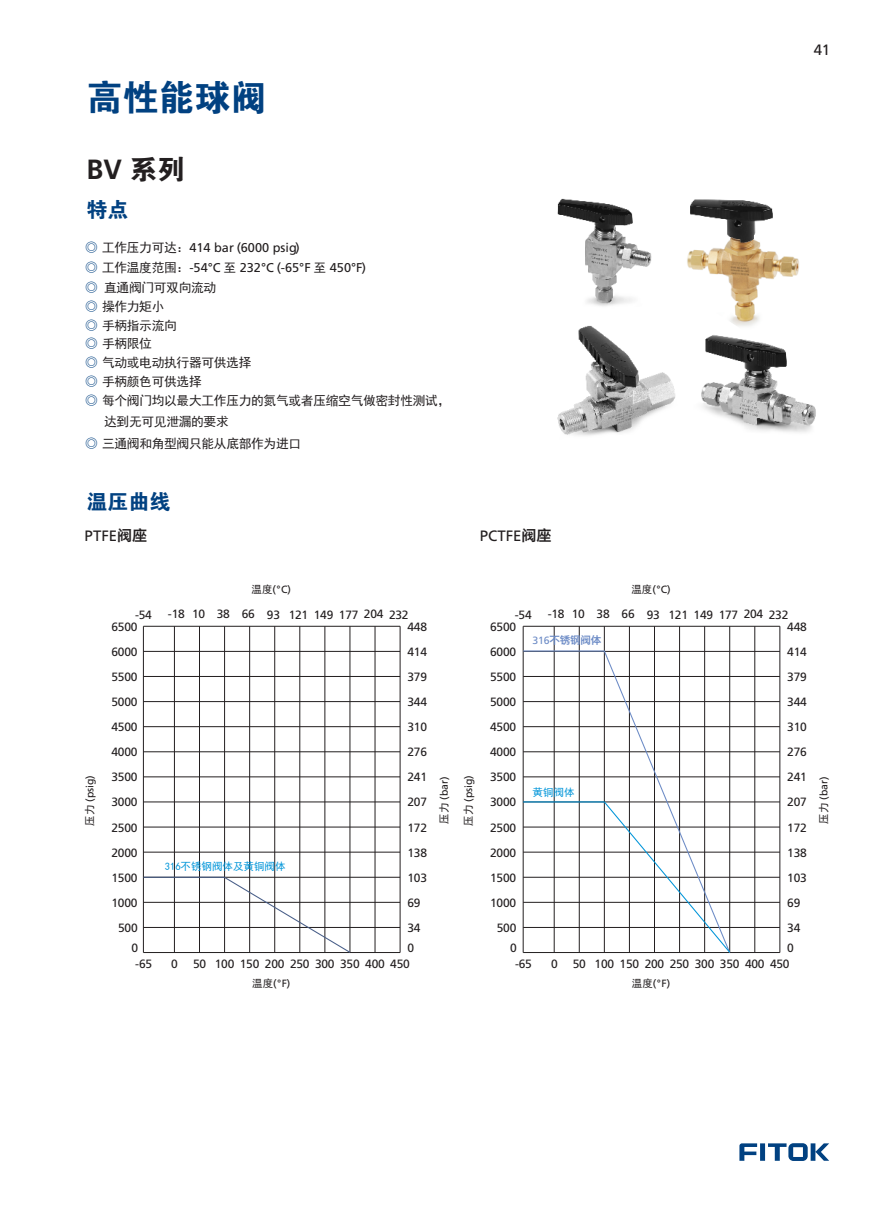
<style>
.page{position:relative;width:893px;height:1212px;background:#fff}
.page>*{position:absolute;margin:0;border:0;box-sizing:border-box;transform-origin:0 0}
.t1{font:36px "FZDHTJW GB1 0";color:#014181}
.t2{font:300 27.75px "Frutiger CE";color:#231f20}
.t3{font:21px "FZDHTJW GB1 0";color:#014181}
.t4{font:15px "Frutiger CE";color:#231f20}
.t5{font:12.75px/18.9px "Sim Hei";letter-spacing:-.025em;color:#231f20}
.t6{font:12.75px/20.4px "Frutiger CE";color:#231f20}
.t7{font:12px/25px "Frutiger CE";letter-spacing:-.02em;color:#231f20}
.t8{font:10.5px "Frutiger CE";color:#231f20}
.t9{font:10.5px "Sim Hei";color:#0095d9}
.t10{font:10.5px "Hiragino Sans GB W6";letter-spacing:-.025em;color:#6c8bc6}
.s1{font-family:"FZDHTJW GB1 0";font-weight:400}
.s2{font-family:"Hiragino Sans GB W6";color:#014181}
.s3{font-family:"Sim Hei"}
.s4{font-family:"Hiragino Sans GB W6"}
.s5{font-family:"Frutiger CE"}
</style>
<div class="page">
<svg style="left:739px;top:1143px;width:90px;height:18px"></svg>
<img style="left:557px;top:198px;width:95px;height:108px">
<img style="left:687px;top:242px;width:112px;height:84px">
<img style="left:690px;top:199px;width:83px;height:43px">
<img style="left:701px;top:335px;width:115px;height:98px">
<img style="left:557px;top:325px;width:118px;height:111px">
<hr style="left:224px;top:626px;width:1px;height:326px;background:#231f20">
<hr style="left:143px;top:651px;width:257px;height:1px;background:#231f20">
<hr style="left:199px;top:626px;width:1px;height:326px;background:#231f20">
<hr style="left:249px;top:626px;width:1px;height:326px;background:#231f20">
<hr style="left:274px;top:626px;width:1px;height:326px;background:#231f20">
<hr style="left:300px;top:626px;width:1px;height:326px;background:#231f20">
<hr style="left:325px;top:626px;width:1px;height:326px;background:#231f20">
<hr style="left:350px;top:626px;width:1px;height:326px;background:#231f20">
<hr style="left:375px;top:626px;width:1px;height:326px;background:#231f20">
<hr style="left:400px;top:626px;width:1px;height:326px;background:#231f20">
<hr style="left:143px;top:952px;width:257px;height:1px;background:#231f20">
<hr style="left:143px;top:626px;width:1px;height:326px;background:#231f20">
<hr style="left:143px;top:927px;width:257px;height:1px;background:#231f20">
<hr style="left:143px;top:902px;width:257px;height:1px;background:#231f20">
<hr style="left:143px;top:877px;width:257px;height:1px;background:#231f20">
<hr style="left:143px;top:852px;width:257px;height:1px;background:#231f20">
<hr style="left:143px;top:827px;width:257px;height:1px;background:#231f20">
<hr style="left:143px;top:802px;width:257px;height:1px;background:#231f20">
<hr style="left:143px;top:776px;width:257px;height:1px;background:#231f20">
<hr style="left:143px;top:751px;width:257px;height:1px;background:#231f20">
<hr style="left:143px;top:626px;width:257px;height:1px;background:#231f20">
<hr style="left:174px;top:626px;width:1px;height:326px;background:#231f20">
<hr style="left:143px;top:701px;width:257px;height:1px;background:#231f20">
<hr style="left:143px;top:676px;width:257px;height:1px;background:#231f20">
<hr style="left:143px;top:726px;width:257px;height:1px;background:#231f20">
<svg style="left:142px;top:876px;width:209px;height:77px"></svg>
<hr style="left:604px;top:626px;width:1px;height:326px;background:#231f20">
<hr style="left:523px;top:651px;width:257px;height:1px;background:#231f20">
<hr style="left:579px;top:626px;width:1px;height:326px;background:#231f20">
<hr style="left:629px;top:626px;width:1px;height:326px;background:#231f20">
<hr style="left:654px;top:626px;width:1px;height:326px;background:#231f20">
<hr style="left:679px;top:626px;width:1px;height:326px;background:#231f20">
<hr style="left:704px;top:626px;width:1px;height:326px;background:#231f20">
<hr style="left:729px;top:626px;width:1px;height:326px;background:#231f20">
<hr style="left:754px;top:626px;width:1px;height:326px;background:#231f20">
<hr style="left:780px;top:626px;width:1px;height:326px;background:#231f20">
<hr style="left:523px;top:952px;width:257px;height:1px;background:#231f20">
<hr style="left:523px;top:927px;width:257px;height:1px;background:#231f20">
<hr style="left:523px;top:902px;width:257px;height:1px;background:#231f20">
<hr style="left:523px;top:877px;width:257px;height:1px;background:#231f20">
<hr style="left:523px;top:852px;width:257px;height:1px;background:#231f20">
<hr style="left:523px;top:827px;width:257px;height:1px;background:#231f20">
<hr style="left:523px;top:802px;width:257px;height:1px;background:#231f20">
<hr style="left:523px;top:776px;width:257px;height:1px;background:#231f20">
<hr style="left:523px;top:751px;width:257px;height:1px;background:#231f20">
<hr style="left:523px;top:626px;width:257px;height:1px;background:#231f20">
<hr style="left:554px;top:626px;width:1px;height:326px;background:#231f20">
<hr style="left:523px;top:626px;width:1px;height:326px;background:#231f20">
<hr style="left:523px;top:701px;width:257px;height:1px;background:#231f20">
<hr style="left:523px;top:676px;width:257px;height:1px;background:#231f20">
<hr style="left:523px;top:726px;width:257px;height:1px;background:#231f20">
<svg style="left:522px;top:650px;width:209px;height:151px"></svg>
<svg style="left:522px;top:801px;width:209px;height:152px"></svg>
<h1 class="t1" style="left:86px;top:78px;width:181px">高性能球阀</h1>
<h2 class="t2" style="left:86px;top:158px;width:100px">BV <span class="s1">系列</span></h2>
<h3 class="t3" style="left:86px;top:198px;width:43px">特点</h3>
<p class="t6" style="left:85px;top:238px;width:282px"><span class="s2">◎</span> <span class="s3">工作压力可达：</span>414 bar (6000 psig)<br><span class="s2">◎</span> <span class="s3">工作温度范围：</span>-54°C <span class="s3">至</span> 232°C (-65°F <span class="s3">至</span> 450°F)</p>
<p class="t5" style="left:85px;top:278px;width:367px"><span class="s2">◎</span> 直通阀门可双向流动<br><span class="s2">◎</span> 操作力矩小<br><span class="s2">◎</span> 手柄指示流向<br><span class="s2">◎</span> 手柄限位<br><span class="s2">◎</span> 气动或电动执行器可供选择<br><span class="s2">◎</span> 手柄颜色可供选择<br><span class="s2">◎</span> 每个阀门均以最大工作压力的氮气或者压缩空气做密封性测试，</p>
<p class="t5" style="left:85px;top:434px;width:218px"><span class="s2">◎</span> 三通阀和角型阀只能从底部作为进口</p>
<p class="t5" style="left:104px;top:411px;width:126px">达到无可见泄漏的要求</p>
<h3 class="t3" style="left:86px;top:490px;width:85px">温压曲线</h3>
<p class="t4" style="left:85px;top:529px;width:64px">PTFE<span class="s4">阀座</span></p>
<p class="t4" style="left:480px;top:529px;width:73px">PCTFE<span class="s4">阀座</span></p>
<p class="t4" style="left:814px;top:44px;width:18px">41</p>
<p class="t8" style="left:86px;top:826px;width:52px;rotate:-90deg"><span class="s3">压力</span> (psig)</p>
<p class="t8" style="left:252px;top:585px;width:41px"><span class="s3">温度</span>( °C)</p>
<p class="t7" style="left:135px;top:603px;width:18px">-54</p>
<p class="t7" style="left:168px;top:603px;width:242px">-18 10 38 66 93 121 149 177 204 232</p>
<p class="t7" style="left:112px;top:615px;width:27px">6500<br>6000</p>
<p class="t7" style="left:407px;top:615px;width:21px">448<br>414</p>
<p class="t7" style="left:112px;top:665px;width:27px">5500<br>5000</p>
<p class="t7" style="left:407px;top:665px;width:21px">379<br>344</p>
<p class="t7" style="left:112px;top:715px;width:27px">4500<br>4000</p>
<p class="t7" style="left:407px;top:715px;width:21px">310<br>276</p>
<p class="t7" style="left:112px;top:766px;width:27px">3500<br>3000</p>
<p class="t7" style="left:112px;top:816px;width:27px">2500</p>
<p class="t7" style="left:407px;top:766px;width:21px">241<br>207</p>
<p class="t7" style="left:407px;top:816px;width:21px">172</p>
<p class="t8" style="left:440px;top:824px;width:49px;rotate:-90deg"><span class="s3">压力</span> (bar)</p>
<p class="t8" style="left:464px;top:826px;width:52px;rotate:-90deg"><span class="s3">压力</span> (psig)</p>
<p class="t7" style="left:112px;top:841px;width:27px">2000</p>
<p class="t7" style="left:407px;top:841px;width:21px">138</p>
<p class="t9" style="left:165px;top:861px;width:122px">316不锈钢阀体及黄铜阀体</p>
<p class="t7" style="left:112px;top:866px;width:27px">1500</p>
<p class="t7" style="left:407px;top:866px;width:21px">103</p>
<p class="t7" style="left:112px;top:891px;width:27px">1000</p>
<p class="t7" style="left:407px;top:891px;width:15px">69</p>
<p class="t7" style="left:118px;top:916px;width:21px">500</p>
<p class="t7" style="left:407px;top:916px;width:15px">34</p>
<p class="t7" style="left:131px;top:936px;width:8px">0</p>
<p class="t7" style="left:407px;top:936px;width:8px">0</p>
<p class="t7" style="left:135px;top:952px;width:18px">-65</p>
<p class="t7" style="left:171px;top:952px;width:8px">0</p>
<p class="t7" style="left:193px;top:952px;width:218px">50 100 150 200 250 300 350 400 450</p>
<p class="t8" style="left:252px;top:979px;width:40px"><span class="s3">温度</span>( °F)</p>
<p class="t7" style="left:515px;top:603px;width:18px">-54</p>
<p class="t8" style="left:631px;top:585px;width:41px"><span class="s3">温度</span>( °C)</p>
<p class="t7" style="left:548px;top:603px;width:242px">-18 10 38 66 93 121 149 177 204 232</p>
<p class="t7" style="left:490px;top:615px;width:27px">6500<br>6000</p>
<p class="t10" style="left:533px;top:635px;width:70px"><span class="s5">316</span>不锈钢阀体</p>
<p class="t7" style="left:787px;top:615px;width:21px">448<br>414</p>
<p class="t7" style="left:490px;top:665px;width:27px">5500<br>5000</p>
<p class="t7" style="left:787px;top:665px;width:21px">379<br>344</p>
<p class="t7" style="left:490px;top:715px;width:27px">4500<br>4000</p>
<p class="t7" style="left:787px;top:715px;width:21px">310<br>276</p>
<p class="t7" style="left:490px;top:766px;width:27px">3500<br>3000</p>
<p class="t9" style="left:533px;top:786px;width:43px">黄铜阀体</p>
<p class="t7" style="left:787px;top:766px;width:21px">241<br>207</p>
<p class="t7" style="left:490px;top:816px;width:27px">2500</p>
<p class="t7" style="left:787px;top:816px;width:21px">172</p>
<p class="t7" style="left:490px;top:841px;width:27px">2000</p>
<p class="t7" style="left:787px;top:841px;width:21px">138</p>
<p class="t7" style="left:490px;top:866px;width:27px">1500</p>
<p class="t7" style="left:787px;top:866px;width:21px">103</p>
<p class="t7" style="left:490px;top:891px;width:27px">1000</p>
<p class="t7" style="left:787px;top:891px;width:15px">69</p>
<p class="t7" style="left:497px;top:916px;width:21px">500</p>
<p class="t7" style="left:787px;top:916px;width:15px">34</p>
<p class="t7" style="left:510px;top:936px;width:8px">0</p>
<p class="t7" style="left:787px;top:936px;width:8px">0</p>
<p class="t7" style="left:515px;top:952px;width:18px">-65</p>
<p class="t7" style="left:551px;top:952px;width:8px">0</p>
<p class="t7" style="left:573px;top:952px;width:218px">50 100 150 200 250 300 350 400 450</p>
<p class="t8" style="left:632px;top:979px;width:40px"><span class="s3">温度</span>( °F)</p>
<p class="t8" style="left:820px;top:824px;width:49px;rotate:-90deg"><span class="s3">压力</span> (bar)</p>
</div>
